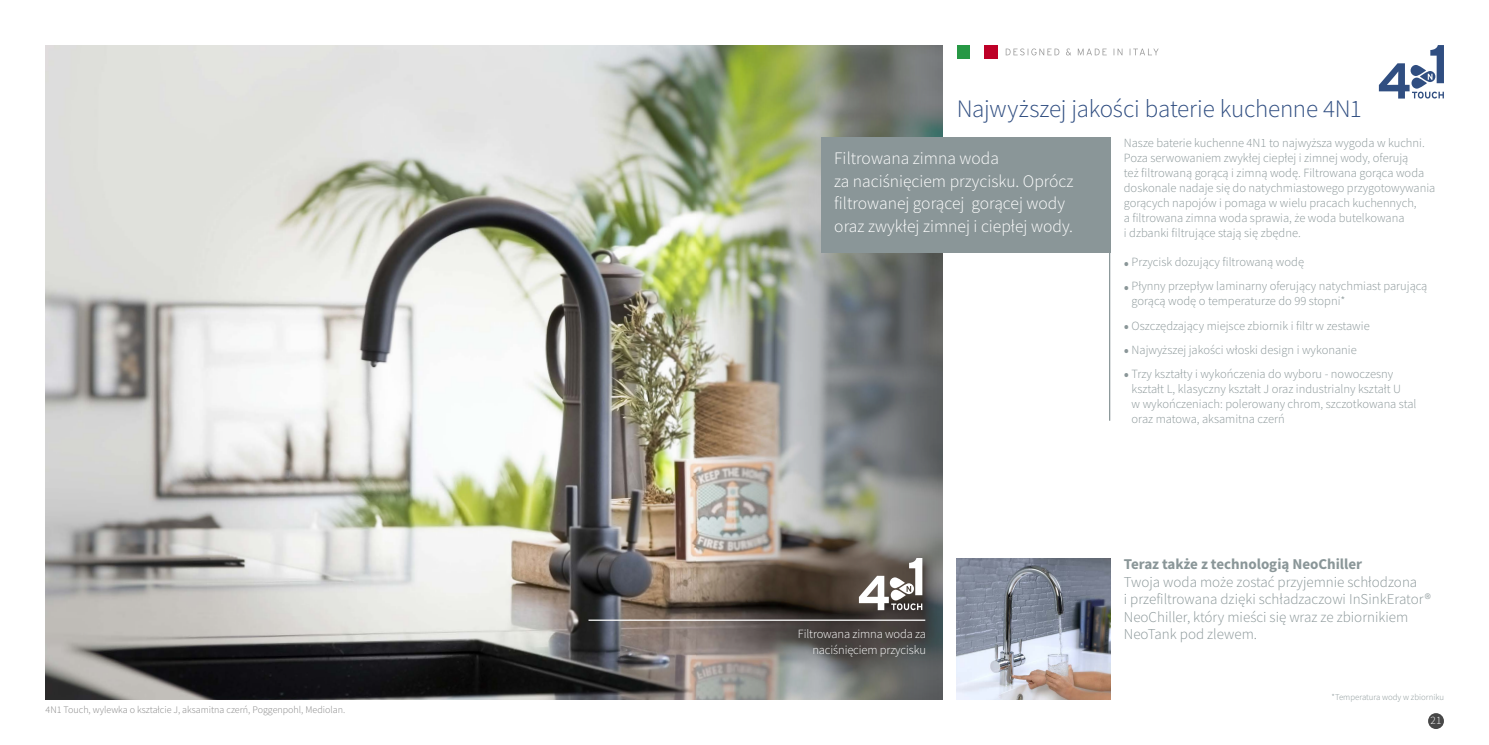
<style>
.page{position:relative;width:1489px;height:745px;background:#fff}
.page>*{position:absolute;margin:0;border:0;box-sizing:border-box;transform-origin:0 0}
.t1{font:300 25px "Source Sans Pro";letter-spacing:-.01em;color:#304e81}
.t2{font:300 17.5px/22.5px "Source Sans Pro";color:#fff}
.t3{font:300 15px/17.5px "Source Sans Pro";color:#8a9698}
.t4{font:700 15px "Source Sans Pro";color:#8a9698}
.t5{font:300 12.5px/15px "Source Sans Pro";color:#8a9698}
.t6{font:300 12.5px/16.2px "Source Sans Pro";letter-spacing:-.01em;color:#fff;text-align:right}
.t7{font:300 11.25px "Source Sans Pro";color:#fff}
.t8{font:300 10px "Source Sans Pro";color:#858585}
.t9{font:300 8.75px "Source Sans Pro";color:#8a9698}
.s1{font-size:18.75px}
</style>
<div class="page">
<img style="left:45px;top:45px;width:651px;height:654px">
<img style="left:696px;top:45px;width:246px;height:654px">
<div style="left:821px;top:137px;width:289px;height:115px;background:#8a9698"></div>
<svg style="left:1378px;top:45px;width:65px;height:53px"></svg>
<svg style="left:858px;top:557px;width:64px;height:52px"></svg>
<hr style="left:1108px;top:137px;width:2px;height:283px;background:#8a9698">
<svg style="left:1005px;top:48px;width:153px;height:7px"></svg>
<div style="left:956px;top:45px;width:14px;height:14px;background:#279845"></div>
<div style="left:983px;top:45px;width:14px;height:14px;background:#be0027"></div>
<img style="left:956px;top:558px;width:154px;height:141px">
<hr style="left:588px;top:619px;width:337px;height:1px;background:#fff">
<svg style="left:1427px;top:712px;width:16px;height:16px"></svg>
<p class="t8" style="left:46px;top:703px;width:301px">4N1 Touch, wylewka o kształcie J, aksamitna czerń, Poggenpohl, Mediolan.</p>
<h1 class="t1" style="left:956px;top:94px;width:406px">Najwyższej jakości baterie kuchenne 4N1</h1>
<h2 class="t2" style="left:834px;top:147px;width:241px">Filtrowana zimna woda<br>za naciśnięciem przycisku. Oprócz filtrowanej gorącej gorącej wody oraz zwykłej zimnej i ciepłej wody.</h2>
<p class="t5" style="left:1123px;top:135px;width:313px">Nasze baterie kuchenne 4N1 to najwyższa wygoda w kuchni.<br>Poza serwowaniem zwykłej ciepłej i zimnej wody, oferują<br>też filtrowaną gorącą i zimną wodę. Filtrowana gorąca woda doskonale nadaje się do natychmiastowego przygotowywania gorących napojów i pomaga w wielu pracach kuchennych,<br>a filtrowana zimna woda sprawia, że woda butelkowana<br>i dzbanki filtrujące stają się zbędne.</p>
<p class="t5" style="left:1123px;top:254px;width:182px"><span class="s1">•</span> Przycisk dozujący filtrowaną wodę</p>
<p class="t5" style="left:1131px;top:278px;width:297px;text-indent:-8px"><span class="s1">•</span> Płynny przepływ laminarny oferujący natychmiast parującą gorącą wodę o temperaturze do 99 stopni*</p>
<p class="t5" style="left:1123px;top:318px;width:247px"><span class="s1">•</span> Oszczędzający miejsce zbiornik i filtr w zestawie</p>
<p class="t5" style="left:1123px;top:342px;width:234px"><span class="s1">•</span> Najwyższej jakości włoski design i wykonanie</p>
<p class="t5" style="left:1131px;top:366px;width:286px;text-indent:-8px"><span class="s1">•</span> Trzy kształty i wykończenia do wyboru - nowoczesny kształt L, klasyczny kształt J oraz industrialny kształt U<br>w wykończeniach: polerowany chrom, szczotkowana stal oraz matowa, aksamitna czerń</p>
<p class="t6" style="left:797px;top:625px;width:130px">Filtrowana zimna woda za naciśnięciem przycisku</p>
<p class="t4" style="left:1123px;top:553px;width:240px">Teraz także z technologią NeoChiller</p>
<p class="t3" style="left:1123px;top:572px;width:308px">Twoja woda może zostać przyjemnie schłodzona<br>i przefiltrowana dzięki schładzaczowi InSinkErator® NeoChiller, który mieści się wraz ze zbiornikiem NeoTank pod zlewem.</p>
<p class="t9" style="left:1331px;top:691px;width:114px">*Temperatura wody w zbiorniku</p>
<p class="t7" style="left:1430px;top:713px;width:12px">21</p>
</div>
